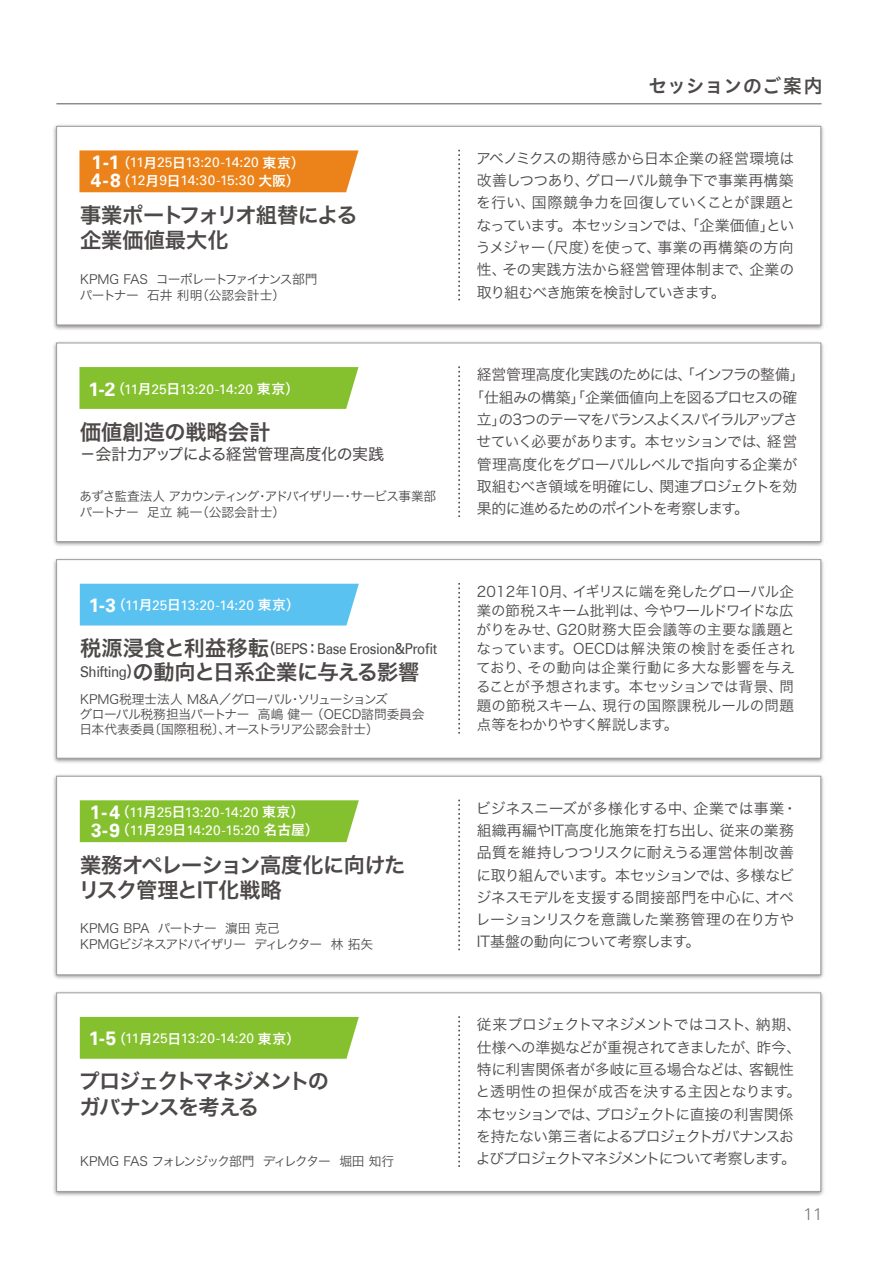
<style>
.page{position:relative;width:893px;height:1263px;background:#fff}
.page>*{position:absolute;margin:0;border:0;box-sizing:border-box;transform-origin:0 0}
.t1{font:21.15px/25.5px "Hira Kaku Pro W6";letter-spacing:-.035em;color:#4c4948}
.t2{font:21.15px/25.5px "Hira Kaku Pro W6";letter-spacing:-.09em;color:#4c4948}
.t3{font:21.15px/25.5px "Hira Kaku Pro W6";letter-spacing:-.015em;color:#4c4948}
.t4{font:21.15px "Hira Kaku Pro W6";color:#4c4948}
.t5{font:19.05px "Hiragino UD Sans Std N W6";letter-spacing:.02em;color:#4c4948}
.t6{font:300 16.95px "Univers 45";color:#75757c}
.t7{font:15.9px "Hira Kaku Std W4";letter-spacing:-.03em;color:#4c4948}
.t8{font:14.85px/22.4px "Hira Kaku Pro N W3";letter-spacing:-.04em;color:#4c4948}
.t9{font:14.85px/22.4px "Hira Kaku Pro N W3";letter-spacing:-.02em;color:#4c4948}
.t10{font:14.85px "Universfor KPMG";letter-spacing:-.03em;color:#4c4948;scale:.9 1}
.t11{font:14.85px "Hira Kaku Pro N W3";letter-spacing:-.095em;color:#4c4948}
.t12{font:14.85px "Hira Kaku Pro N W3";letter-spacing:-.06em;color:#4c4948}
.t13{font:14.85px "Hira Kaku Pro N W3";letter-spacing:-.085em;color:#4c4948}
.t14{font:14.4px/19px "Hira Kaku Pro N W3";letter-spacing:-.01em;color:#4c4948;text-align:justify}
.t15{font:13.8px/18px "Universfor KPMG";letter-spacing:-.025em;color:#fff}
.t16{font:12.75px/15.9px "Hira Kaku Pro W3";letter-spacing:-.05em;color:#4c4948}
.t17{font:12.75px/14.9px "Hira Kaku Pro W3";letter-spacing:-.02em;color:#4c4948}
.t18{font:12.75px/15.9px "Hira Kaku Pro W3";letter-spacing:-.07em;color:#4c4948}
.t19{font:12.75px "Hira Kaku Pro W3";letter-spacing:-.09em;color:#4c4948}
.s1{font-weight:700;font-size:19.05px}
.s2{font-family:"Hiragino UD Sans Std W6"}
.s3{font-family:"Hira Kaku Pro W6";font-size:21.15px}
.s4{font-family:"Hira Kaku Pro W6"}
.s5{font-family:"Universfor KPMG";font-size:14.85px}
.s6{font-size:14.85px}
</style>
<div class="page">
<img style="left:53px;top:341px;width:771px;height:205px">
<div style="left:56px;top:343px;width:765px;height:199px;background:#fff;border:1px solid #9e9e9f"></div>
<img style="left:53px;top:124px;width:771px;height:206px">
<div style="left:56px;top:126px;width:765px;height:199px;background:#fff;border:1px solid #9e9e9f"></div>
<img style="left:53px;top:558px;width:771px;height:205px">
<div style="left:56px;top:559px;width:765px;height:199px;background:#fff;border:1px solid #9e9e9f"></div>
<img style="left:53px;top:774px;width:771px;height:205px">
<div style="left:56px;top:776px;width:765px;height:199px;background:#fff;border:1px solid #9e9e9f"></div>
<img style="left:53px;top:991px;width:771px;height:205px">
<div style="left:56px;top:992px;width:765px;height:200px;background:#fff;border:1px solid #9e9e9f"></div>
<div style="left:79px;top:150px;width:279px;height:42px;background:#eb831a"></div>
<svg style="left:79px;top:367px;width:279px;height:42px;background:#88c234"></svg>
<div style="left:80px;top:584px;width:279px;height:41px;background:#59c2f1"></div>
<div style="left:80px;top:1017px;width:279px;height:42px;background:#85c12f"></div>
<div style="left:80px;top:800px;width:279px;height:42px;background:#85c12f"></div>
<svg style="left:458px;top:584px;width:2px;height:150px"></svg>
<svg style="left:458px;top:800px;width:2px;height:151px"></svg>
<svg style="left:458px;top:1017px;width:2px;height:150px"></svg>
<svg style="left:458px;top:150px;width:2px;height:151px"></svg>
<svg style="left:458px;top:367px;width:2px;height:150px"></svg>
<hr style="left:56px;top:103px;width:766px;height:1px;background:#727171">
<p class="t15" style="left:91px;top:153px;width:215px"><span class="s1">1-1</span><span class="s2">（</span>11<span class="s2">月</span>25<span class="s2">日</span>13:20-14:20 <span class="s2">東京）<br></span><span class="s1">4-8</span><span class="s2">（</span>12<span class="s2">月</span>9<span class="s2">日</span>14:30-15:30 <span class="s2">大阪）</span></p>
<h1 class="t3" style="left:80px;top:201px;width:279px">事業ポートフォリオ組替による企業価値最大化</h1>
<p class="t16" style="left:80px;top:271px;width:239px">KPMG FAS コーポレートファイナンス部門パートナー 石井 利明（公認会計士）</p>
<p class="t15" style="left:89px;top:380px;width:212px"><span class="s1">1-2</span><span class="s2">（</span>11<span class="s2">月</span>25<span class="s2">日</span>13:20-14:20 <span class="s2">東京）</span></p>
<h1 class="t4" style="left:80px;top:412px;width:192px">価値創造の戦略会計</h1>
<p class="t7" style="left:80px;top:442px;width:306px">－会計力アップによる経営管理高度化の実践</p>
<p class="t16" style="left:80px;top:487px;width:358px">あずさ監査法人 アカウンティング・アドバイザリー・サービス事業部パートナー 足立 純一（公認会計士）</p>
<p class="t15" style="left:89px;top:596px;width:212px"><span class="s1">1-3</span><span class="s2">（</span>11<span class="s2">月</span>25<span class="s2">日</span>13:20-14:20 <span class="s2">東京）</span></p>
<p class="t10" style="left:80px;top:639px;width:398px"><span class="s3">税源浸食と利益移転</span><span class="s4">（</span>BEPS<span class="s4">：</span>Base Erosion&amp;Profit</p>
<h1 class="t1" style="left:80px;top:658px;width:341px"><span class="s5">Shifting</span><span class="s6">）</span>の動向と日系企業に与える影響</h1>
<p class="t17" style="left:79px;top:691px;width:346px">KPMG税理士法人 M&amp;A／グローバル・ソリューションズ<br>グローバル税務担当パートナー 高嶋 健一 （OECD諮問委員会日本代表委員〔国際租税〕、オーストラリア公認会計士）</p>
<p class="t15" style="left:90px;top:803px;width:230px"><span class="s1">1-4</span><span class="s2">（</span>11<span class="s2">月</span>25<span class="s2">日</span>13:20-14:20 <span class="s2">東京）<br></span><span class="s1">3-9</span><span class="s2">（</span>11<span class="s2">月</span>29<span class="s2">日</span>14:20-15:20 <span class="s2">名古屋）</span></p>
<h1 class="t1" style="left:78px;top:851px;width:328px">業務オペレーション高度化に向けたリスク管理とIT化戦略</h1>
<p class="t18" style="left:80px;top:919px;width:295px">KPMG BPA パートナー 濵田 克己<br>KPMGビジネスアドバイザリー ディレクター 林 拓矢</p>
<p class="t15" style="left:89px;top:1029px;width:213px"><span class="s1">1-5</span><span class="s2">（</span>11<span class="s2">月</span>25<span class="s2">日</span>13:20-14:20 <span class="s2">東京）</span></p>
<h1 class="t2" style="left:79px;top:1068px;width:252px">プロジェクトマネジメントのガバナンスを考える</h1>
<p class="t19" style="left:80px;top:1150px;width:316px">KPMG FAS フォレンジック部門 ディレクター 堀田 知行</p>
<p class="t5" style="left:648px;top:71px;width:176px">セッションのご案内</p>
<p class="t8" style="left:476px;top:146px;width:321px;text-align:justify">アベノミクスの期待感から日本企業の経営環境は改善しつつあり、グローバル競争下で事業再構築を行い、国際競争力を回復していくことが課題となっています。本セッションでは、「企業価値」というメジャー（尺度）を使って、事業の再構築の方向性、その実践方法から経営管理体制まで、企業の取り組むべき施策を検討していきます。</p>
<p class="t8" style="left:477px;top:363px;width:329px">経営管理高度化実践のためには、「インフラの整備」</p>
<p class="t8" style="left:469px;top:385px;width:329px">「仕組みの構築」「企業価値向上を図るプロセスの確</p>
<p class="t11" style="left:477px;top:406px;width:323px">立」の3つのテーマをバランスよくスパイラルアップさ</p>
<p class="t12" style="left:476px;top:429px;width:322px">せていく必要があります。本セッションでは、経営</p>
<p class="t9" style="left:477px;top:452px;width:322px">管理高度化をグローバルレベルで指向する企業が</p>
<p class="t8" style="left:477px;top:474px;width:322px">取組むべき領域を明確にし、関連プロジェクトを効</p>
<p class="t13" style="left:477px;top:495px;width:274px">果的に進めるためのポイントを考察します。</p>
<p class="t14" style="left:476px;top:581px;width:320px">2012年10月、イギリスに端を発したグローバル企業の節税スキーム批判は、今やワールドワイドな広がりをみせ、G20財務大臣会議等の主要な議題となっています。OECDは解決策の検討を委任されており、その動向は企業行動に多大な影響を与えることが予想されます。本セッションでは背景、問題の節税スキーム、現行の国際課税ルールの問題点等をわかりやすく解説します。</p>
<p class="t9" style="left:476px;top:796px;width:323px">ビジネスニーズが多様化する中、企業では事業・組織再編やIT高度化施策を打ち出し、従来の業務品質を維持しつつリスクに耐えうる運営体制改善に取り組んでいます。本セッションでは、多様なビジネスモデルを支援する間接部門を中心に、オペレーションリスクを意識した業務管理の在り方や<br>IT基盤の動向について考察します。</p>
<p class="t8" style="left:476px;top:1012px;width:327px">従来プロジェクトマネジメントではコスト、納期、仕様への準拠などが重視されてきましたが、昨今、特に利害関係者が多岐に亘る場合などは、客観性と透明性の担保が成否を決する主因となります。本セッションでは、プロジェクトに直接の利害関係を持たない第三者によるプロジェクトガバナンスおよびプロジェクトマネジメントについて考察します。</p>
<p class="t6" style="left:804px;top:1203px;width:20px">11</p>
</div>
